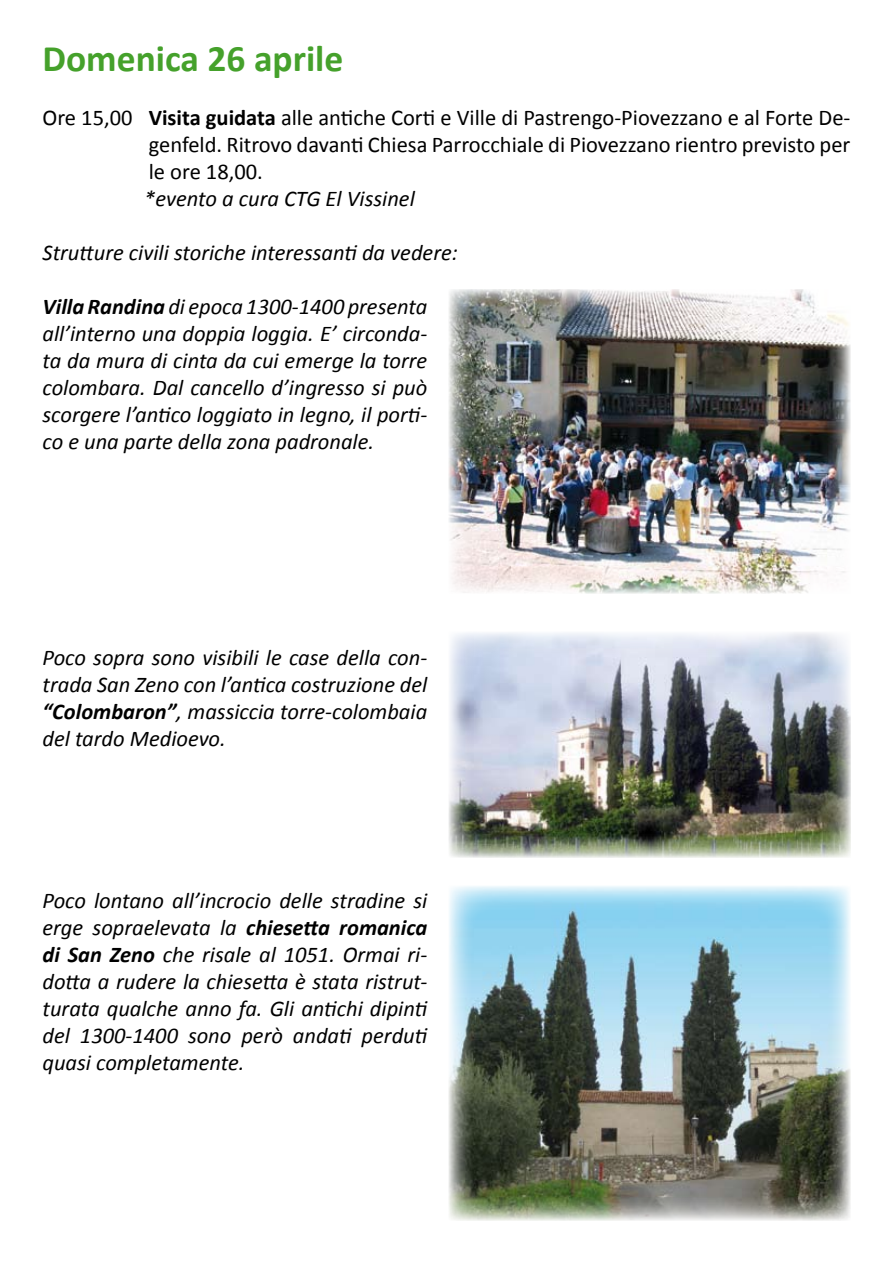
<style>
.page{position:relative;width:893px;height:1263px;background:#fff}
.page>*{position:absolute;margin:0;border:0;box-sizing:border-box;transform-origin:0 0}
.t1{font:700 37.5px "Calibri";color:#45a12b}
.t2{font:italic 22.5px/27px "Calibri";color:#000;text-align:justify}
.t3{font:22.5px/27px "Calibri";color:#000;text-align:justify}
.s1{font-weight:700}
</style>
<div class="page">
<img style="left:449px;top:289px;width:401px;height:305px">
<img style="left:449px;top:886px;width:401px;height:334px">
<img style="left:449px;top:632px;width:401px;height:225px">
<h1 class="t1" style="left:43px;top:34px;width:302px">Domenica 26 aprile</h1>
<p class="t3" style="left:149px;top:104px;width:703px;text-indent:-106px">Ore 15,00 <span class="s1">Visita guidata</span> alle antiche Corti e Ville di Pastrengo-Piovezzano e al Forte De&shy;genfeld. Ritrovo davanti Chiesa Parrocchiale di Piovezzano rientro previsto per le ore 18,00.</p>
<p class="t2" style="left:144px;top:184px;width:272px">*evento a cura CTG El Vissinel</p>
<p class="t2" style="left:43px;top:238px;width:417px">Strutture civili storiche interessanti da vedere:</p>
<p class="t2" style="left:43px;top:292px;width:386px"><span class="s1">Villa Randina</span> di epoca 1300-1400 presenta all’interno una doppia loggia. E’ circonda&shy;ta da mura di cinta da cui emerge la torre colombara. Dal cancello d’ingresso si può scorgere l’antico loggiato in legno, il porti&shy;co e una parte della zona padronale.</p>
<p class="t2" style="left:43px;top:643px;width:386px">Poco sopra sono visibili le case della con&shy;trada San Zeno con l’antica costruzione del <span class="s1">“Colombaron”</span>, massiccia torre-colombaia del tardo Medioevo.</p>
<p class="t2" style="left:43px;top:886px;width:387px">Poco lontano all’incrocio delle stradine si erge sopraelevata la <span class="s1">chiesetta romanica di San Zeno</span> che risale al 1051. Ormai ri&shy;dotta a rudere la chiesetta è stata ristrut&shy;turata qualche anno fa. Gli antichi dipinti del 1300-1400 sono però andati perduti quasi completamente.</p>
</div>
